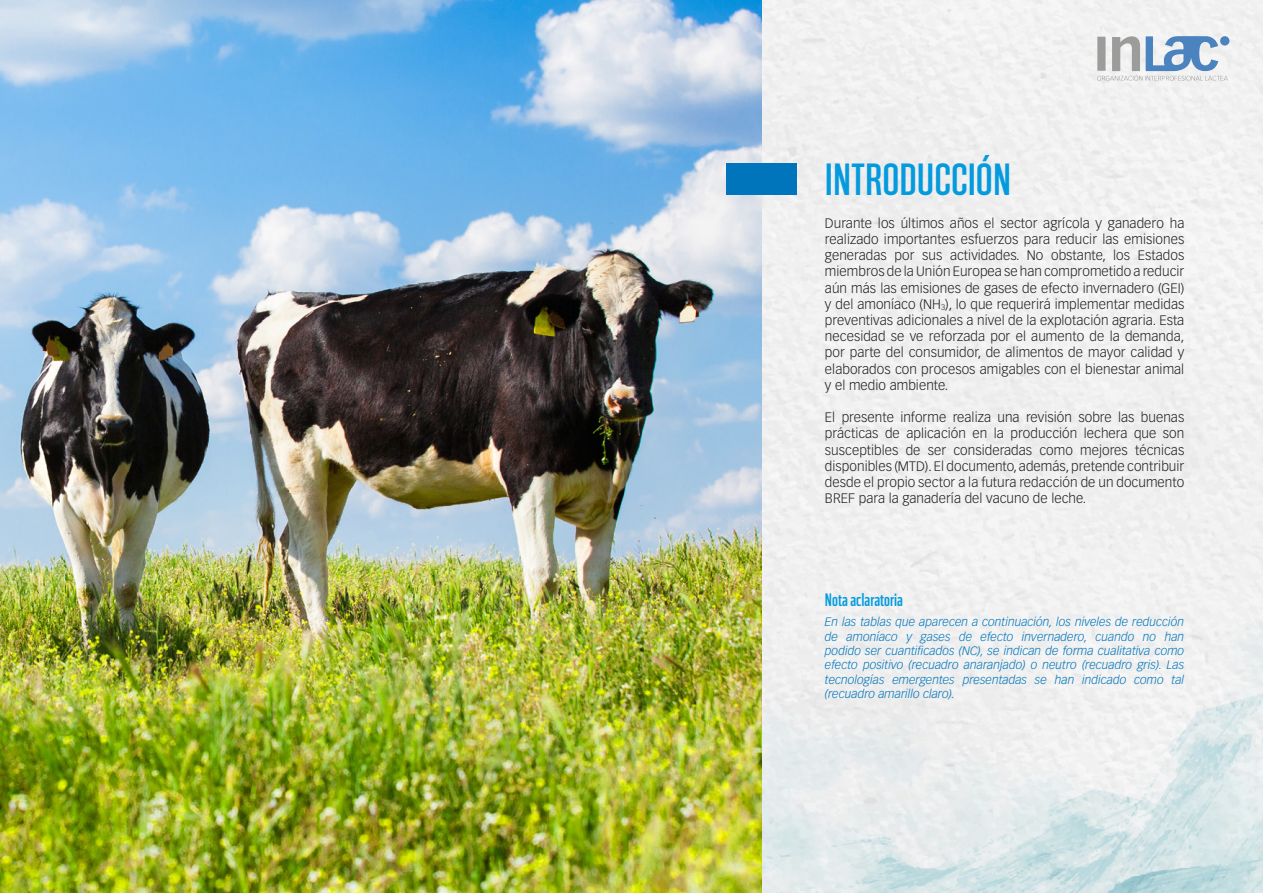
<style>
.page{position:relative;width:1263px;height:893px;background:#fff}
.page>*{position:absolute;margin:0;border:0;box-sizing:border-box;transform-origin:0 0}
.t1{font:500 45px "Solido Compressed";color:#039bde}
.t2{font:500 18px "Solido Compressed";color:#039bde}
.t3{font:300 13.5px/16.2px "Vectora LT Std";letter-spacing:.005em;color:#1f1e21;text-align:justify}
.t4{font:italic 300 12px/14.4px "Vectora LT Std";color:#0075bb;text-align:justify}
</style>
<div class="page">
<img style="left:761px;top:0;width:502px;height:893px">
<img style="left:0;top:0;width:761px;height:893px">
<div style="left:726px;top:163px;width:71px;height:32px;background:#0075bb"></div>
<div style="left:1220px;top:36px;width:9px;height:10px;background:#4b83bf;border-radius:50%"></div>
<svg style="left:1097px;top:36px;width:131px;height:45px"></svg>
<h1 class="t1" style="left:825px;top:154px;width:188px">INTRODUCCIÓN</h1>
<p class="t3" style="left:825px;top:215px;width:361px">Durante los últimos años el sector agrícola y ganadero ha realizado importantes esfuerzos para reducir las emisiones generadas por sus actividades. No obstante, los Estados miembros de la Unión Europea se han comprometido a reducir aún más las emisiones de gases de efecto invernadero (GEI) y del amoníaco (NH<sub>3</sub>), lo que requerirá implementar medidas preventivas adicionales a nivel de la explotación agraria. Esta necesidad se ve reforzada por el aumento de la demanda, por parte del consumidor, de alimentos de mayor calidad y elaborados con procesos amigables con el bienestar animal y el medio ambiente.</p>
<p class="t3" style="left:825px;top:410px;width:361px">El presente informe realiza una revisión sobre las buenas prácticas de aplicación en la producción lechera que son susceptibles de ser consideradas como mejores técnicas disponibles (MTD). El documento, además, pretende contribuir desde el propio sector a la futura redacción de un documento BREF para la ganadería del vacuno de leche.</p>
<h2 class="t2" style="left:825px;top:589px;width:79px">Nota aclaratoria</h2>
<p class="t4" style="left:825px;top:615px;width:361px">En las tablas que aparecen a continuación, los niveles de reducción de amoníaco y gases de efecto invernadero, cuando no han podido ser cuantificados (NC), se indican de forma cualitativa como efecto positivo (recuadro anaranjado) o neutro (recuadro gris). Las tecnologías emergentes presentadas se han indicado como tal (recuadro amarillo claro).</p>
</div>
